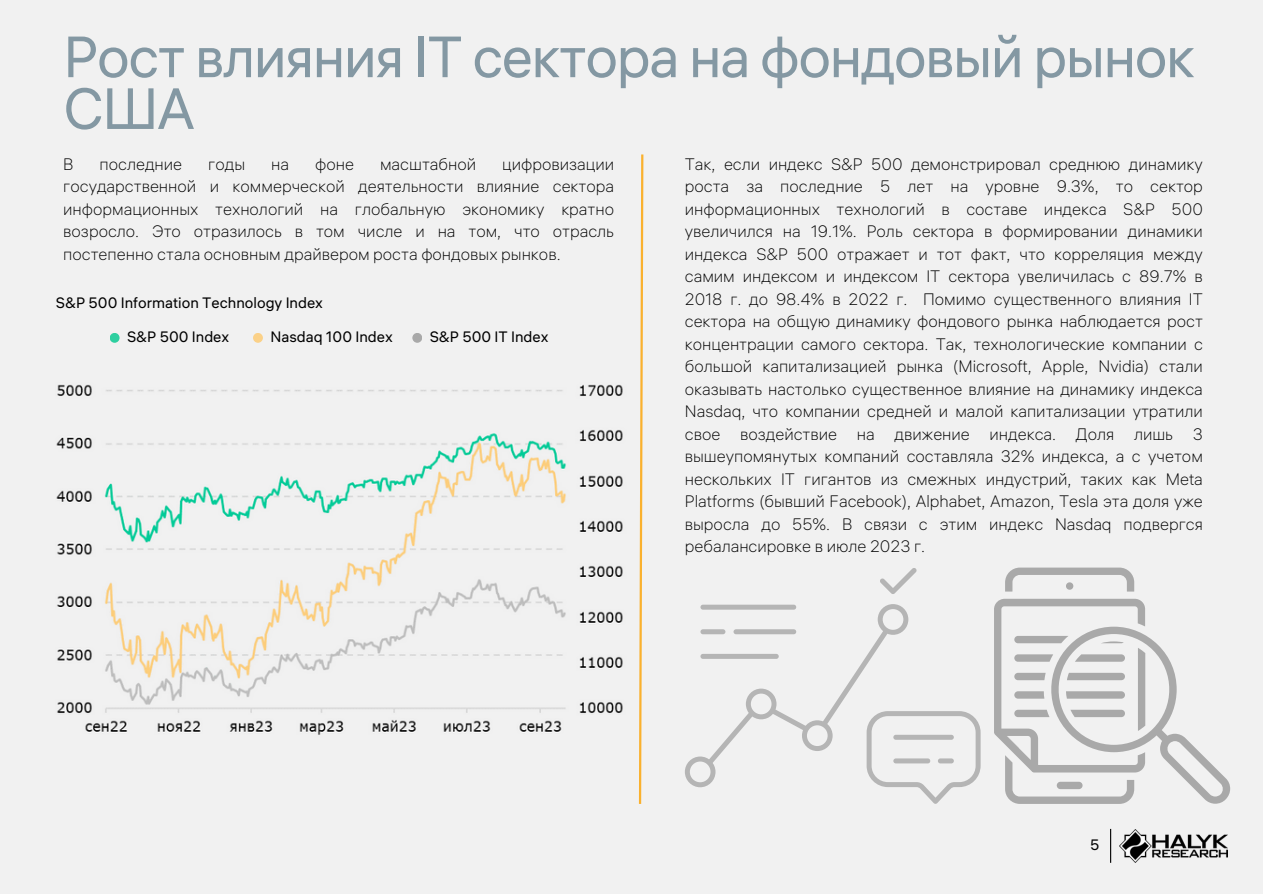
<style>
.page{position:relative;width:1263px;height:894px;background:#fff}
.page>*{position:absolute;margin:0;border:0;box-sizing:border-box;transform-origin:0 0}
.t1{font:57.6px/51.8px "ALS Hauss";letter-spacing:-.03em;color:#8498a3}
.t2{font:300 16.5px/22.5px "ALS Hauss";color:#000;text-align:justify}
.t3{font:15px "ALS Hauss";color:#000}
</style>
<div class="page">
<div style="left:0;top:0;width:1263px;height:893px;background:#f1f1f1"></div>
<svg style="left:638px;top:154px;width:6px;height:650px"></svg>
<img style="left:1119px;top:829px;width:108px;height:33px">
<hr style="left:1110px;top:828px;width:1px;height:34px;background:#000">
<div style="left:110px;top:333px;width:10px;height:10px;background:#2ecfa0;border-radius:50%"></div>
<div style="left:253px;top:333px;width:10px;height:10px;background:#fbd188;border-radius:50%"></div>
<div style="left:412px;top:333px;width:10px;height:10px;background:#a9a9a9;border-radius:50%"></div>
<svg style="left:1005px;top:567px;width:129px;height:24px"></svg>
<svg style="left:994px;top:598px;width:236px;height:205px"></svg>
<svg style="left:880px;top:568px;width:37px;height:26px"></svg>
<svg style="left:685px;top:604px;width:296px;height:199px"></svg>
<div style="left:893px;top:734px;width:61px;height:5px;background:#b5b5b5;border-radius:3px"></div>
<div style="left:938px;top:758px;width:16px;height:5px;background:#b5b5b5;border-radius:3px"></div>
<div style="left:893px;top:758px;width:37px;height:5px;background:#b5b5b5;border-radius:3px"></div>
<img style="left:56px;top:384px;width:567px;height:351px">
<p class="t1" style="left:63px;top:30px;width:1133px">Рост влияния IT сектора на фондовый рынок<br>США</p>
<p class="t2" style="left:685px;top:152px;width:520px">Так, если индекс S&amp;P 500 демонстрировал среднюю динамику роста за последние 5 лет на уровне 9.3%, то сектор информационных технологий в составе индекса S&amp;P 500 увеличился на 19.1%. Роль сектора в формировании динамики индекса S&amp;P 500 отражает и тот факт, что корреляция между самим индексом и индексом IT сектора увеличилась с 89.7% в 2018 г. до 98.4% в 2022 г. Помимо существенного влияния IT сектора на общую динамику фондового рынка наблюдается рост концентрации самого сектора. Так, технологические компании с большой капитализацией рынка (Microsoft, Apple, Nvidia) стали оказывать настолько существенное влияние на динамику индекса Nasdaq, что компании средней и малой капитализации утратили свое воздействие на движение индекса. Доля лишь 3 вышеупомянутых компаний составляла 32% индекса, а с учетом нескольких IT гигантов из смежных индустрий, таких как Meta Platforms (бывший Facebook), Alphabet, Amazon, Tesla эта доля уже выросла до 55%. В связи с этим индекс Nasdaq подвергся ребалансировке в июле 2023 г.</p>
<p class="t2" style="left:63px;top:152px;width:12px">В</p>
<p class="t2" style="left:100px;top:152px;width:84px">последние</p>
<p class="t2" style="left:208px;top:152px;width:38px">годы</p>
<p class="t2" style="left:271px;top:152px;width:19px">на</p>
<p class="t2" style="left:315px;top:152px;width:40px">фоне</p>
<p class="t2" style="left:380px;top:152px;width:98px">масштабной</p>
<p class="t2" style="left:63px;top:152px;width:552px;text-indent:439px">цифровизации государственной и коммерческой деятельности влияние сектора информационных технологий на глобальную экономику кратно возросло. Это отразилось в том числе и на том, что отрасль постепенно стала основным драйвером роста фондовых рынков.</p>
<p class="t3" style="left:56px;top:293px;width:269px">S&amp;P 500 Information Technology Index</p>
<p class="t3" style="left:127px;top:327px;width:104px">S&amp;P 500 Index</p>
<p class="t3" style="left:270px;top:327px;width:124px">Nasdaq 100 Index</p>
<p class="t3" style="left:430px;top:327px;width:120px">S&amp;P 500 IT Index</p>
<p class="t3" style="left:1090px;top:835px;width:11px">5</p>
</div>
